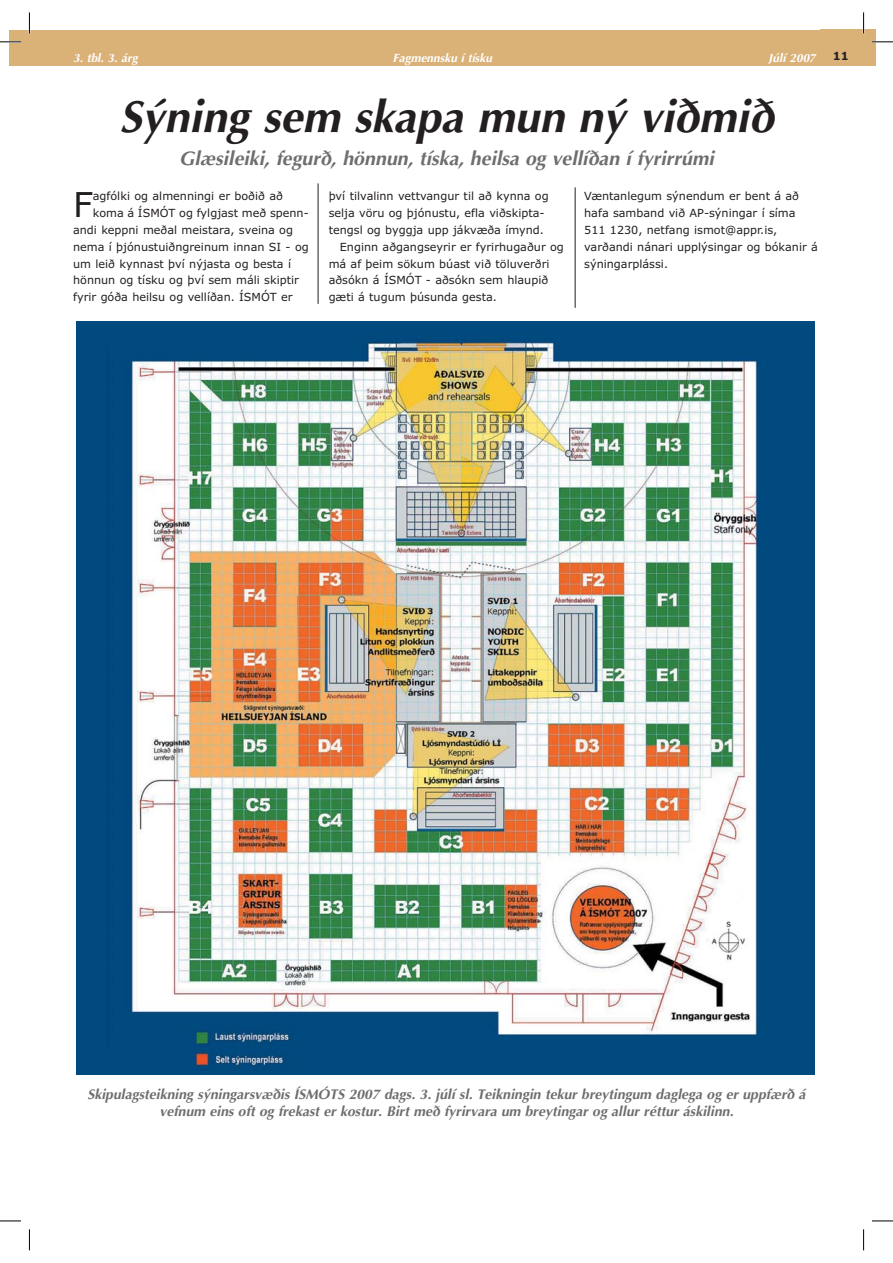
<style>
.page{position:relative;width:893px;height:1263px;background:#fff}
.page>*{position:absolute;margin:0;border:0;box-sizing:border-box;transform-origin:0 0}
.t1{font:italic 700 44.85px "Optima";color:#231f20}
.t2{font:34.35px "Verdana";color:#231f20}
.t3{font:italic 700 19.65px "Optima";color:#6d6e70}
.t4{font:italic 700 13.95px/16.8px "Optima";color:#6d6e70;text-align:center}
.t5{font:italic 700 11.85px "Optima";color:#fff}
.t6{font:11.25px/16.8px "Verdana";color:#231f20}
.t7{font:700 11.25px "Verdana";color:#231f20}
</style>
<div class="page">
<div style="left:29px;top:30px;width:846px;height:36px;background:#dab177"></div>
<div style="left:10px;top:30px;width:19px;height:36px;background:#dab177"></div>
<img style="left:76px;top:322px;width:738px;height:752px">
<hr style="left:318px;top:183px;width:1px;height:121px;background:#231f20">
<hr style="left:575px;top:187px;width:1px;height:121px;background:#231f20">
<hr style="left:0;top:41px;width:21px;height:2px;background:#fff">
<hr style="left:872px;top:41px;width:20px;height:2px;background:#fff">
<hr style="left:862px;top:12px;width:2px;height:21px;background:#fff">
<svg style="left:0;top:42px;width:21px;height:1px"></svg>
<svg style="left:872px;top:42px;width:20px;height:1px"></svg>
<svg style="left:0;top:1221px;width:21px;height:1px"></svg>
<svg style="left:872px;top:1221px;width:20px;height:1px"></svg>
<svg style="left:29px;top:12px;width:1px;height:21px"></svg>
<svg style="left:29px;top:1229px;width:1px;height:21px"></svg>
<svg style="left:863px;top:12px;width:1px;height:21px"></svg>
<svg style="left:863px;top:1229px;width:1px;height:21px"></svg>
<p class="t5" style="left:73px;top:53px;width:66px">3. tbl. 3. árg</p>
<p class="t5" style="left:393px;top:53px;width:101px">Fagmennsku í tísku</p>
<p class="t5" style="left:768px;top:53px;width:49px">Júlí 2007</p>
<p class="t7" style="left:832px;top:49px;width:17px">11</p>
<h1 class="t1" style="left:119px;top:98px;width:655px">Sýning sem skapa mun ný viðmið</h1>
<h3 class="t3" style="left:179px;top:150px;width:536px">Glæsileiki, fegurð, hönnun, tíska, heilsa og vellíðan í fyrirrúmi</h3>
<h2 class="t2" style="left:73px;top:191px;width:21px">F</h2>
<p class="t6" style="left:93px;top:189px;width:192px">agfólki og almenningi er boðið að</p>
<p class="t6" style="left:93px;top:206px;width:217px">koma á ÍSMÓT og fylgjast með spenn-</p>
<p class="t6" style="left:73px;top:222px;width:221px">andi keppni meðal meistara, sveina og</p>
<p class="t6" style="left:73px;top:239px;width:237px">nema í þjónustuiðngreinum innan SI - og</p>
<p class="t6" style="left:73px;top:256px;width:219px">um leið kynnast því nýjasta og besta í</p>
<p class="t6" style="left:73px;top:273px;width:227px">hönnun og tísku og því sem máli skiptir</p>
<p class="t6" style="left:73px;top:290px;width:221px">fyrir góða heilsu og vellíðan. ÍSMÓT er</p>
<p class="t6" style="left:328px;top:189px;width:221px">því tilvalinn vettvangur til að kynna og</p>
<p class="t6" style="left:328px;top:206px;width:217px">selja vöru og þjónustu, efla viðskipta-</p>
<p class="t6" style="left:328px;top:222px;width:217px">tengsl og byggja upp jákvæða ímynd.</p>
<p class="t6" style="left:340px;top:239px;width:225px">Enginn aðgangseyrir er fyrirhugaður og</p>
<p class="t6" style="left:328px;top:256px;width:222px">má af þeim sökum búast við töluverðri</p>
<p class="t6" style="left:328px;top:273px;width:221px">aðsókn á ÍSMÓT - aðsókn sem hlaupið</p>
<p class="t6" style="left:328px;top:290px;width:170px">gæti á tugum þúsunda gesta.</p>
<p class="t6" style="left:584px;top:189px;width:235px">Væntanlegum sýnendum er bent á að hafa samband við AP-sýningar í síma<br>511 1230, netfang ismot@appr.is, varðandi nánari upplýsingar og bókanir á sýningarplássi.</p>
<p class="t4" style="left:87px;top:1087px;width:719px">Skipulagsteikning sýningarsvæðis ÍSMÓTS 2007 dags. 3. júlí sl. Teikningin tekur breytingum daglega og er uppfærð á vefnum eins oft og frekast er kostur. Birt með fyrirvara um breytingar og allur réttur áskilinn.</p>
</div>
